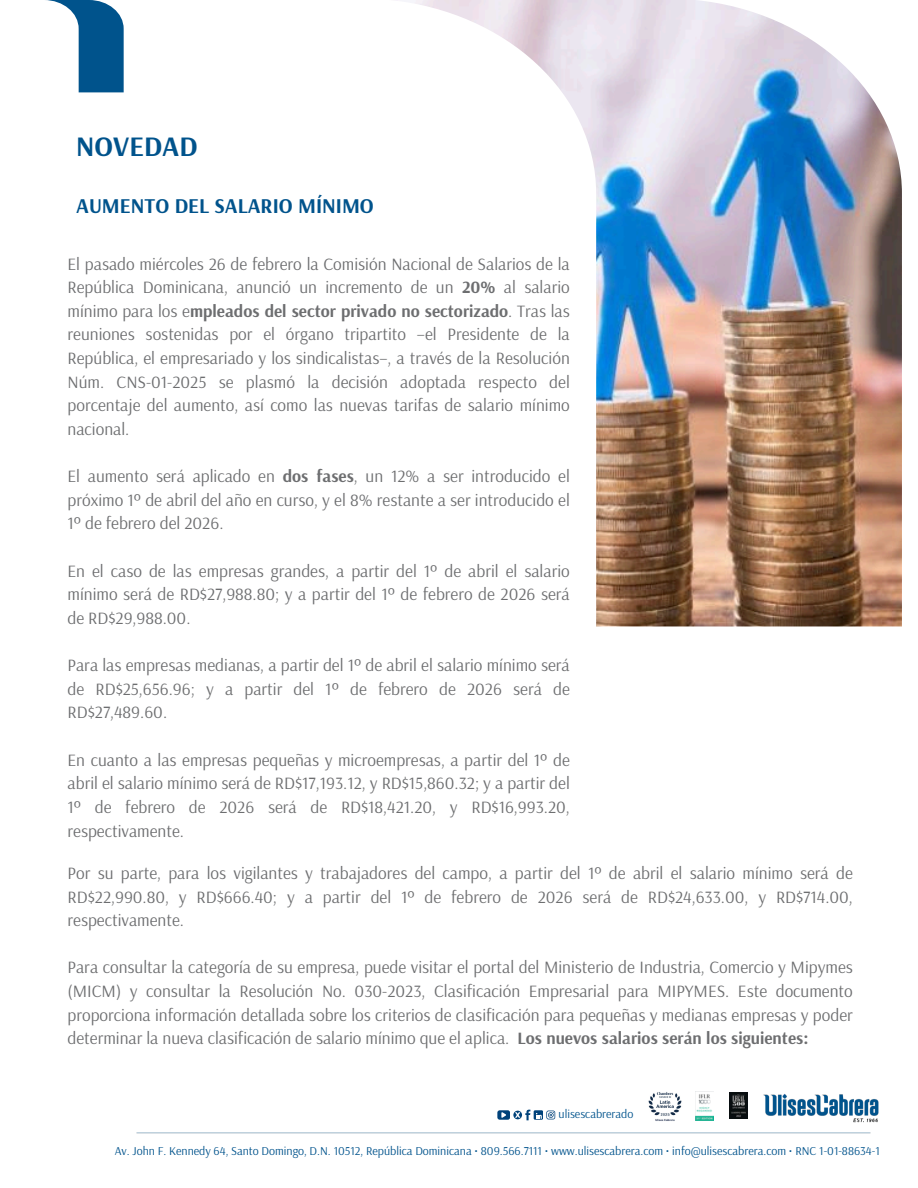
<style>
.page{position:relative;width:918px;height:1188px;background:#fff}
.page>*{position:absolute;margin:0;border:0;box-sizing:border-box;transform-origin:0 0}
.t1{font:700 28.05px "Arsenal";color:#00538c}
.t2{font:700 21px "Arsenal";color:#00538c}
.t3{font:17.25px/23.7px "Arsenal";color:#6d6e70;text-align:justify}
.t4{font:12px "Arsenal";color:#00538c}
.s1{font-weight:700}
</style>
<div class="page">
<img style="left:763px;top:1093px;width:116px;height:30px">
<img style="left:696px;top:1094px;width:18px;height:27px">
<img style="left:730px;top:1093px;width:18px;height:26px">
<svg style="left:46px;top:0;width:78px;height:92px"></svg>
<img style="left:396px;top:0;width:506px;height:626px">
<img style="left:648px;top:1092px;width:34px;height:29px">
<svg style="left:497px;top:1110px;width:33px;height:10px"></svg>
<div style="left:534px;top:1110px;width:9px;height:9px;background:#00427a"></div>
<svg style="left:536px;top:1111px;width:19px;height:8px"></svg>
<h3 class="t1" style="left:76px;top:128px;width:123px">NOVEDAD</h3>
<h3 class="t2" style="left:76px;top:192px;width:299px">AUMENTO DEL SALARIO MÍNIMO</h3>
<h3 class="t3" style="left:68px;top:251px;width:504px">El pasado miércoles 26 de febrero la Comisión Nacional de Salarios de la República Dominicana, anunció un incremento de un <span class="s1">20%</span> al salario mínimo para los e<span class="s1">mpleados del sector privado no sectorizado</span>. Tras las reuniones sostenidas por el órgano tripartito –el Presidente de la República, el empresariado y los sindicalistas–, a través de la Resolución Núm. CNS-01-2025 se plasmó la decisión adoptada respecto del porcentaje del aumento, así como las nuevas tarifas de salario mínimo nacional.</h3>
<h3 class="t3" style="left:68px;top:464px;width:504px">El aumento será aplicado en <span class="s1">dos fases</span>, un 12% a ser introducido el próximo 1º de abril del año en curso, y el 8% restante a ser introducido el 1º de febrero del 2026.</h3>
<h3 class="t3" style="left:68px;top:558px;width:504px">En el caso de las empresas grandes, a partir del 1º de abril el salario mínimo será de RD$27,988.80; y a partir del 1º de febrero de 2026 será de RD$29,988.00.</h3>
<h3 class="t3" style="left:68px;top:653px;width:504px">Para las empresas medianas, a partir del 1º de abril el salario mínimo será de RD$25,656.96; y a partir del 1º de febrero de 2026 será de RD$27,489.60.</h3>
<h3 class="t3" style="left:68px;top:747px;width:504px">En cuanto a las empresas pequeñas y microempresas, a partir del 1º de abril el salario mínimo será de RD$17,193.12, y RD$15,860.32; y a partir del 1º de febrero de 2026 será de RD$18,421.20, y RD$16,993.20, respectivamente.</h3>
<p class="t3" style="left:68px;top:861px;width:787px">Por su parte, para los vigilantes y trabajadores del campo, a partir del 1º de abril el salario mínimo será de RD$22,990.80, y RD$666.40; y a partir del 1º de febrero de 2026 será de RD$24,633.00, y RD$714.00, respectivamente.</p>
<p class="t3" style="left:68px;top:955px;width:787px">Para consultar la categoría de su empresa, puede visitar el portal del Ministerio de Industria, Comercio y Mipymes (MICM) y consultar la Resolución No. 030-2023, Clasificación Empresarial para MIPYMES. Este documento proporciona información detallada sobre los criterios de clasificación para pequeñas y medianas empresas y poder determinar la nueva clasificación de salario mínimo que el aplica. <span class="s1">Los nuevos salarios serán los siguientes:</span></p>
<h2 class="t4" style="left:559px;top:1106px;width:76px">ulisescabrerado</h2>
<h1 class="t4" style="left:115px;top:1143px;width:767px">Av. John F. Kennedy 64, Santo Domingo, D.N. 10512, República Dominicana • 809.566.7111 • www.ulisescabrera.com • info@ulisescabrera.com • RNC 1-01-88634-1</h1>
</div>
